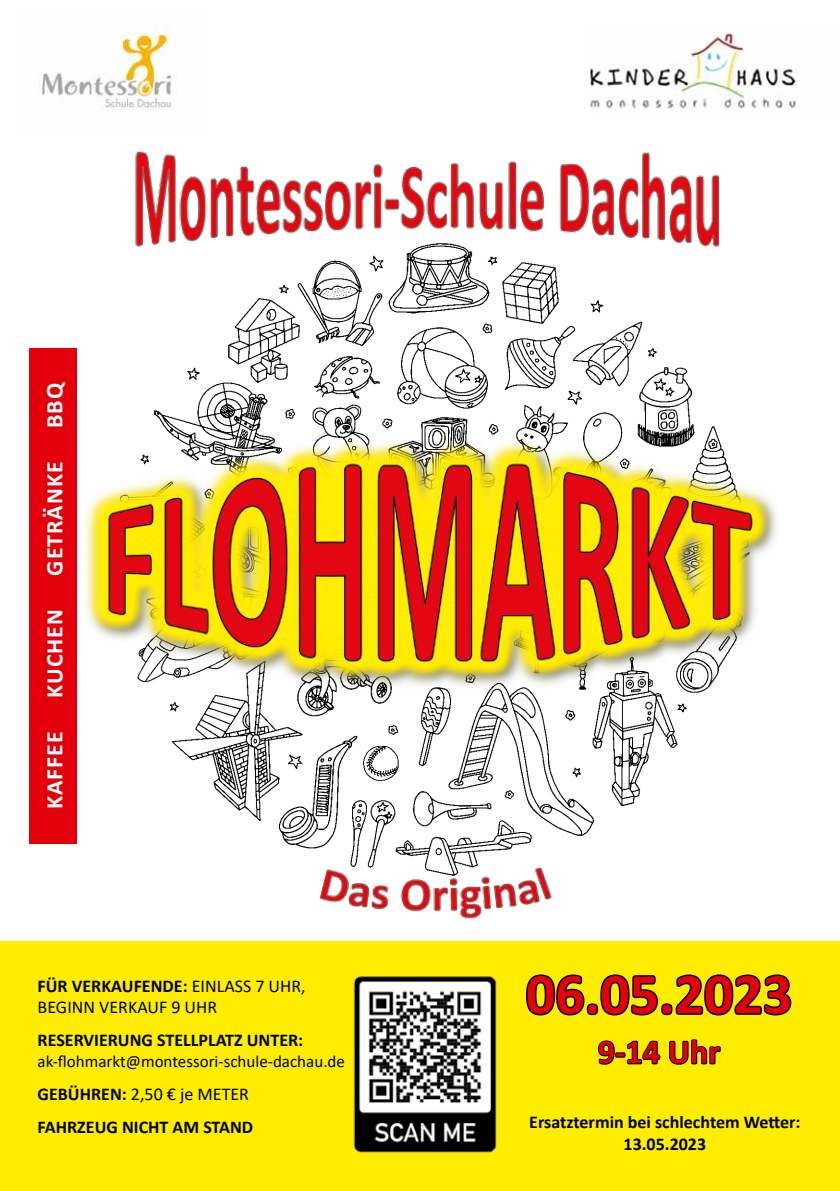
<style>
.page{position:relative;width:840px;height:1191px;background:#fff}
.page>*{position:absolute;margin:0;border:0;box-sizing:border-box;transform-origin:0 0}
.t1{font:700 58px "Calibri";color:#e3000b}
.t2{font:700 34px "Calibri";color:#e3000b}
.t3{font:700 24px "Calibri";letter-spacing:.04em;color:#fff}
.t4{font:700 18px/33px "Calibri";color:#000}
.t5{font:18px/21.6px "Calibri";color:#000}
.t6{font:17px "Calibri";color:#000}
.s1{font-weight:700}
.s2{font-weight:400}
</style>
<div class="page">
<img style="left:29px;top:151px;width:748px;height:768px">
<div style="left:0;top:941px;width:839px;height:250px;background:#ffed00"></div>
<img style="left:39px;top:25px;width:133px;height:83px">
<img style="left:590px;top:32px;width:207px;height:77px">
<img style="left:353px;top:976px;width:144px;height:177px">
<svg style="left:526px;top:974px;width:266px;height:42px"></svg>
<svg style="left:598px;top:1040px;width:63px;height:25px"></svg>
<svg style="left:669px;top:1039px;width:52px;height:26px"></svg>
<div style="left:30px;top:348px;width:47px;height:495px;background:#e3000b"></div>
<h3 class="t3" style="left:37px;top:428px;width:47px;rotate:-90deg">BBQ</h3>
<h3 class="t3" style="left:37px;top:575px;width:113px;rotate:-90deg">Getränke</h3>
<h3 class="t3" style="left:37px;top:697px;width:87px;rotate:-90deg">Kuchen</h3>
<h3 class="t3" style="left:37px;top:809px;width:78px;rotate:-90deg">Kaffee</h3>
<p class="t5" style="left:38px;top:974px;width:269px"><span class="s1">FÜR VERKAUFENDE:</span> EINLASS 7 UHR,<br>BEGINN VERKAUF 9 UHR</p>
<p class="t4" style="left:38px;top:1023px;width:267px">RESERVIERUNG STELLPLATZ UNTER:</p>
<p class="t6" style="left:38px;top:1049px;width:309px">ak-flohmarkt@montessori-schule-dachau.de</p>
<p class="t4" style="left:38px;top:1077px;width:217px">GEBÜHREN: <span class="s2">2,50 € je METER<br></span>FAHRZEUG NICHT AM STAND</p>
<h1 class="t1" style="left:525px;top:953px;width:268px">06.05.2023</h1>
<h2 class="t2" style="left:597px;top:1028px;width:124px">9-14 Uhr</h2>
<p class="t4" style="left:529px;top:1111px;width:273px;line-height:21.6px;text-align:center">Ersatztermin bei schlechtem Wetter:<br>13.05.2023</p>
</div>
